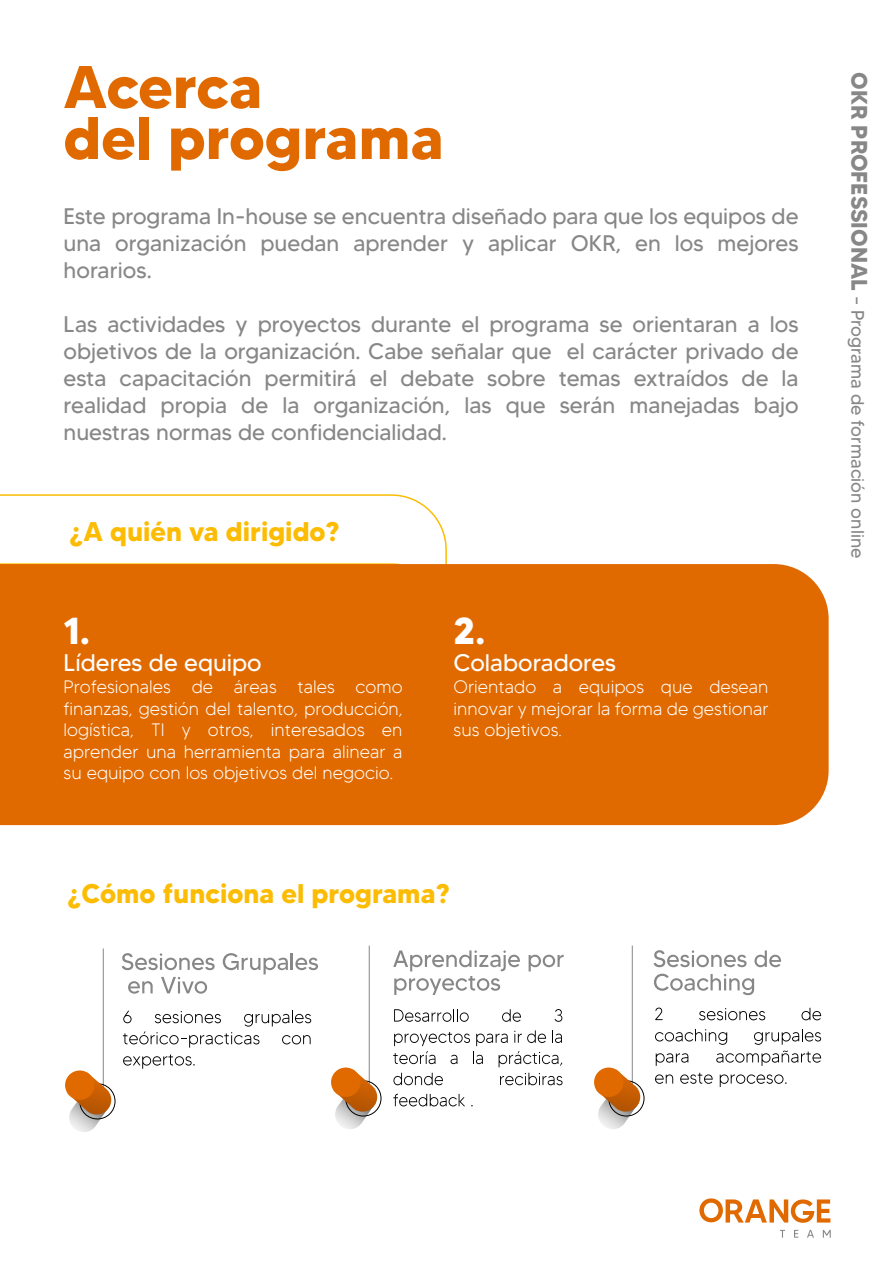
<style>
.page{position:relative;width:893px;height:1263px;background:#fff}
.page>*{position:absolute;margin:0;border:0;box-sizing:border-box;transform-origin:0 0}
.t1{font:700 60px/51px "MADETOMMY";color:#e16a00}
.t2{font:700 37.5px "MADETOMMY";color:#fff}
.t3{font:700 27px "MADETOMMY";color:#fcbc03}
.t4{font:24px "MADETOMMY";color:#fff}
.t5{font:22.5px/27px "MADETOMMY";color:#878787;text-align:justify}
.t6{font:300 18px/21.6px "MADETOMMY";color:#fff;text-align:justify}
.t7{font:18px "MADETOMMY";color:#878787}
.s1{font-weight:700;font-size:22.5px}
</style>
<div class="page">
<svg style="left:0;top:494px;width:447px;height:70px"></svg>
<div style="left:0;top:564px;width:829px;height:261px;background:#e16a00"></div>
<svg style="left:780px;top:1230px;width:5px;height:8px"></svg>
<svg style="left:794px;top:1230px;width:4px;height:7px"></svg>
<svg style="left:807px;top:1230px;width:7px;height:8px"></svg>
<svg style="left:823px;top:1230px;width:8px;height:8px"></svg>
<svg style="left:699px;top:1198px;width:131px;height:25px"></svg>
<hr style="left:103px;top:948px;width:1px;height:153px;background:#878787">
<div style="left:80px;top:1083px;width:35px;height:36px;border:1px solid #000;border-radius:50%"></div>
<svg style="left:67px;top:1072px;width:44px;height:60px"></svg>
<div style="left:65px;top:1070px;width:29px;height:30px;background:#e16a00;border-radius:50%"></div>
<svg style="left:122px;top:953px;width:93px;height:17px"></svg>
<svg style="left:223px;top:953px;width:95px;height:21px"></svg>
<svg style="left:128px;top:981px;width:25px;height:13px"></svg>
<svg style="left:161px;top:977px;width:46px;height:17px"></svg>
<svg style="left:123px;top:1011px;width:188px;height:36px"></svg>
<svg style="left:123px;top:1054px;width:72px;height:15px"></svg>
<svg style="left:654px;top:950px;width:93px;height:17px"></svg>
<svg style="left:754px;top:950px;width:27px;height:17px"></svg>
<svg style="left:654px;top:974px;width:100px;height:21px"></svg>
<svg style="left:655px;top:1007px;width:8px;height:13px"></svg>
<svg style="left:699px;top:1008px;width:66px;height:12px"></svg>
<svg style="left:801px;top:1008px;width:20px;height:12px"></svg>
<svg style="left:655px;top:1029px;width:166px;height:37px"></svg>
<svg style="left:655px;top:1074px;width:18px;height:10px"></svg>
<svg style="left:680px;top:1073px;width:33px;height:11px"></svg>
<svg style="left:720px;top:1074px;width:67px;height:13px"></svg>
<svg style="left:529px;top:955px;width:35px;height:16px"></svg>
<svg style="left:393px;top:950px;width:127px;height:45px"></svg>
<svg style="left:394px;top:1009px;width:75px;height:13px"></svg>
<svg style="left:502px;top:1009px;width:19px;height:13px"></svg>
<svg style="left:555px;top:1009px;width:7px;height:13px"></svg>
<svg style="left:393px;top:1030px;width:169px;height:37px"></svg>
<svg style="left:393px;top:1073px;width:50px;height:12px"></svg>
<svg style="left:500px;top:1073px;width:62px;height:12px"></svg>
<svg style="left:393px;top:1094px;width:72px;height:12px"></svg>
<hr style="left:369px;top:945px;width:1px;height:153px;background:#878787">
<div style="left:346px;top:1080px;width:35px;height:36px;border:1px solid #000;border-radius:50%"></div>
<svg style="left:333px;top:1069px;width:44px;height:60px"></svg>
<div style="left:331px;top:1067px;width:29px;height:30px;background:#e16a00;border-radius:50%"></div>
<hr style="left:632px;top:945px;width:1px;height:153px;background:#878787">
<div style="left:609px;top:1080px;width:35px;height:36px;border:1px solid #000;border-radius:50%"></div>
<svg style="left:596px;top:1069px;width:44px;height:60px"></svg>
<div style="left:594px;top:1067px;width:29px;height:30px;background:#e16a00;border-radius:50%"></div>
<h1 class="t1" style="left:64px;top:61px;width:382px">Acerca<br>del programa</h1>
<p class="t7" style="left:869px;top:72px;width:487px;rotate:90deg"><span class="s1">OKR PROFESSIONAL</span> – Programa de formación online</p>
<p class="t5" style="left:64px;top:203px;width:737px">Este programa In-house se encuentra diseñado para que los equipos de una organización puedan aprender y aplicar OKR, en los mejores horarios.</p>
<p class="t5" style="left:64px;top:311px;width:737px">Las actividades y proyectos durante el programa se orientaran a los objetivos de la organización. Cabe señalar que el carácter privado de esta capacitación permitirá el debate sobre temas extraídos de la realidad propia de la organización, las que serán manejadas bajo nuestras normas de confidencialidad.</p>
<p class="t3" style="left:70px;top:515px;width:271px">¿A quién va dirigido?</p>
<h2 class="t2" style="left:64px;top:608px;width:28px">1.</h2>
<p class="t4" style="left:64px;top:648px;width:200px">Líderes de equipo</p>
<p class="t6" style="left:64px;top:676px;width:341px">Profesionales de áreas tales como finanzas, gestión del talento, producción, logística, TI y otros, interesados en aprender una herramienta para alinear a su equipo con los objetivos del negocio.</p>
<h2 class="t2" style="left:454px;top:608px;width:33px">2.</h2>
<p class="t4" style="left:454px;top:648px;width:164px">Colaboradores</p>
<p class="t6" style="left:454px;top:676px;width:317px">Orientado a equipos que desean innovar y mejorar la forma de gestionar sus objetivos.</p>
<p class="t3" style="left:68px;top:876px;width:384px">¿Cómo funciona el programa?</p>
</div>
